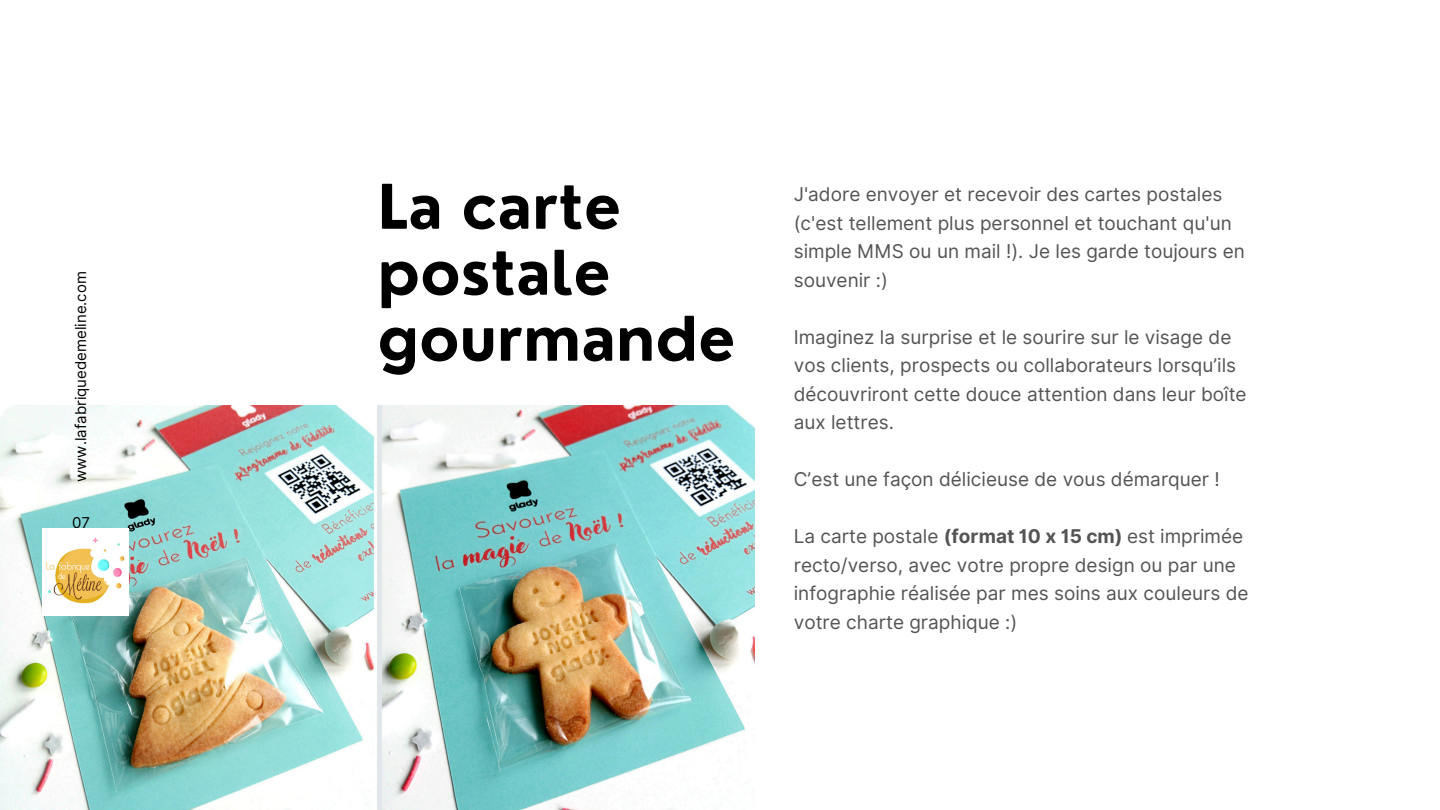
<style>
.page{position:relative;width:1440px;height:810px;background:#fff}
.page>*{position:absolute;margin:0;border:0;box-sizing:border-box;transform-origin:0 0}
.t1{font:700 60px/66px "Nourd";color:#000}
.t2{font:19px/28.5px "Inter";color:#545454}
.t3{font:15px "Inter";color:#000}
.s1{font-weight:700}
</style>
<div class="page">
<img style="left:0;top:405px;width:755px;height:405px">
<img style="left:42px;top:529px;width:87px;height:86px">
<h2 class="t3" style="left:72px;top:482px;width:212px;rotate:-90deg">www.lafabriquedemeline.com</h2>
<h2 class="t3" style="left:72px;top:514px;width:19px">07</h2>
<h1 class="t1" style="left:377px;top:173px;width:360px">La carte postale gourmande</h1>
<p class="t2" style="left:794px;top:180px;width:453px">J'adore envoyer et recevoir des cartes postales (c'est tellement plus personnel et touchant qu'un simple MMS ou un mail !). Je les garde toujours en souvenir :)</p>
<p class="t2" style="left:794px;top:323px;width:454px">Imaginez la surprise et le sourire sur le visage de vos clients, prospects ou collaborateurs lorsqu’ils découvriront cette douce attention dans leur boîte aux lettres.</p>
<p class="t2" style="left:794px;top:465px;width:428px">C’est une façon délicieuse de vous démarquer !</p>
<p class="t2" style="left:794px;top:522px;width:456px">La carte postale <span class="s1">(format 10 x 15 cm)</span> est imprimée recto/verso, avec votre propre design ou par une infographie réalisée par mes soins aux couleurs de votre charte graphique :)</p>
</div>
